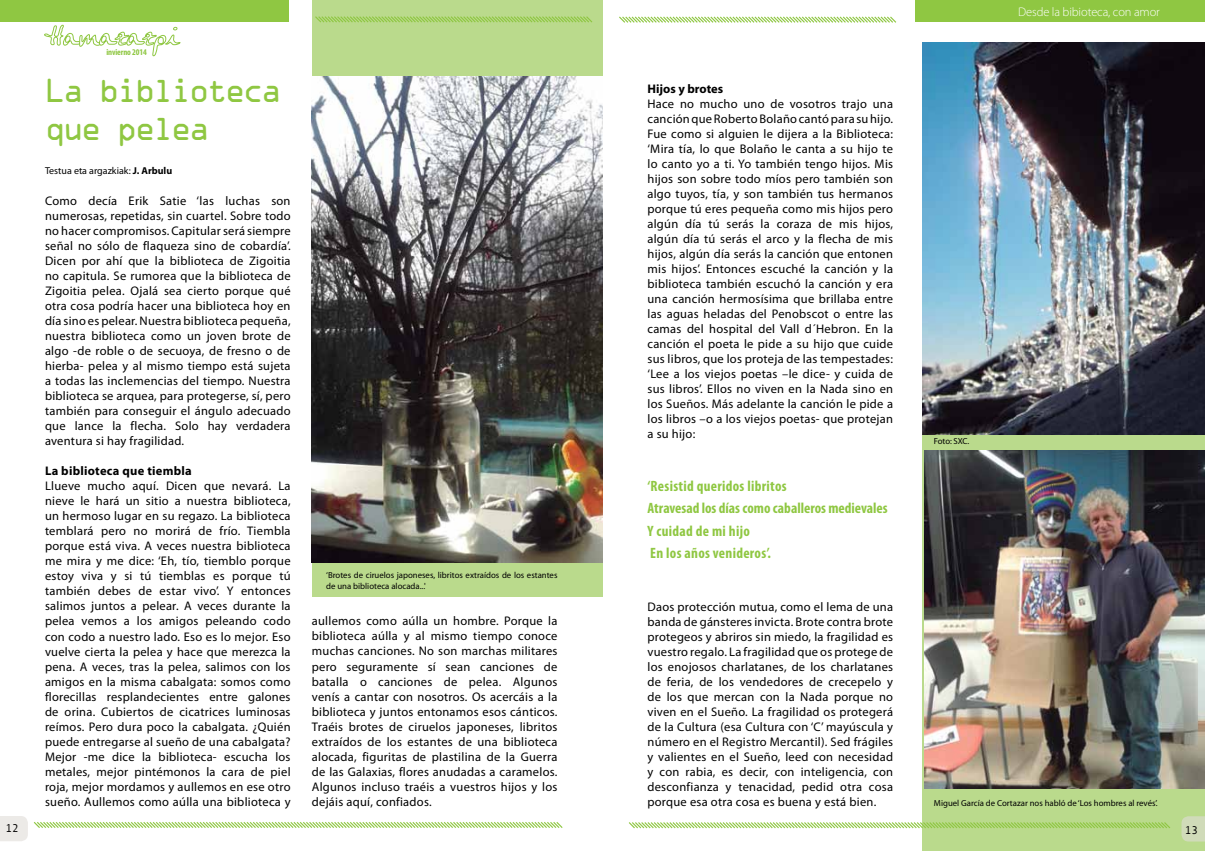
<style>
.page{position:relative;width:1205px;height:851px;background:#fff}
.page>*{position:absolute;margin:0;border:0;box-sizing:border-box;transform-origin:0 0}
.t1{font:30px/37.5px "OCRA Std";letter-spacing:-.12em;color:#8fc742}
.t2{font:700 condensed 15px/22.5px "Myriad Pro";letter-spacing:.02em;color:#8fc742}
.t3{font:12.5px/15px "Myriad Pro";letter-spacing:.02em;color:#000;text-align:justify}
.t4{font:300 12.5px "Myriad Pro";letter-spacing:-.01em;color:#fff}
.t5{font:700 12.5px "Myriad Pro";letter-spacing:.02em;color:#000}
.t6{font:700 12.5px "Myriad Pro";color:#000}
.t7{font:11.25px "Monotypecom";color:#000}
.t8{font:10px "Myriad Pro";color:#000}
.t9{font:8.75px/10.5px "Myriad Pro";color:#000}
.t10{font:700 condensed 8.75px "Myriad Pro";letter-spacing:-.01em;color:#8fc742}
.s1{font-weight:700}
</style>
<div class="page">
<div style="left:312px;top:0;width:290px;height:596px;background:#bada8c"></div>
<div style="left:922px;top:45px;width:283px;height:805px;background:#bada8c"></div>
<div style="left:0;top:0;width:289px;height:22px;background:#8fc742"></div>
<svg style="left:315px;top:16px;width:278px;height:7px"></svg>
<div style="left:915px;top:0;width:290px;height:22px;background:#8fc742"></div>
<svg style="left:1181px;top:816px;width:24px;height:25px"></svg>
<svg style="left:619px;top:16px;width:278px;height:7px"></svg>
<svg style="left:628px;top:822px;width:542px;height:7px"></svg>
<svg style="left:0;top:816px;width:563px;height:25px"></svg>
<svg style="left:44px;top:25px;width:136px;height:31px"></svg>
<img style="left:312px;top:76px;width:290px;height:486px">
<img style="left:924px;top:450px;width:281px;height:338px">
<img style="left:922px;top:42px;width:283px;height:392px">
<p class="t10" style="left:106px;top:46px;width:42px">invierno 2014</p>
<h1 class="t1" style="left:44px;top:75px;width:239px">La biblioteca que pelea</h1>
<p class="t8" style="left:45px;top:165px;width:129px">Testua eta argazkiak: <span class="s1">J. Arbulu</span></p>
<p class="t3" style="left:45px;top:193px;width:247px">Como decía Erik Satie ‘las luchas son numerosas, repetidas, sin cuartel. Sobre todo no hacer compromisos. Capitular será siempre señal no sólo de flaqueza sino de cobardía’.<br>Dicen por ahí que la biblioteca de Zigoitia no capitula. Se rumorea que la biblioteca de Zigoitia pelea. Ojalá sea cierto porque qué otra cosa podría hacer una biblioteca hoy en día sino es pelear. Nuestra biblioteca pequeña, nuestra biblioteca como un joven brote de algo -de roble o de secuoya, de fresno o de hierba- pelea y al mismo tiempo está sujeta a todas las inclemencias del tiempo. Nuestra biblioteca se arquea, para protegerse, sí, pero también para conseguir el ángulo adecuado que lance la flecha. Solo hay verdadera aventura si hay fragilidad.</p>
<p class="t5" style="left:45px;top:463px;width:148px">La biblioteca que tiembla</p>
<p class="t3" style="left:45px;top:478px;width:247px">Llueve mucho aquí. Dicen que nevará. La nieve le hará un sitio a nuestra biblioteca, un hermoso lugar en su regazo. La biblioteca temblará pero no morirá de frío. Tiembla porque está viva. A veces nuestra biblioteca me mira y me dice: ‘Eh, tío, tiemblo porque estoy viva y si tú tiemblas es porque tú también debes de estar vivo’. Y entonces salimos juntos a pelear. A veces durante la pelea vemos a los amigos peleando codo con codo a nuestro lado. Eso es lo mejor. Eso vuelve cierta la pelea y hace que merezca la pena. A veces, tras la pelea, salimos con los amigos en la misma cabalgata: somos como florecillas resplandecientes entre galones de orina. Cubiertos de cicatrices luminosas reímos. Pero dura poco la cabalgata. ¿Quién puede entregarse al sueño de una cabalgata?<br>Mejor -me dice la biblioteca- escucha los metales, mejor pintémonos la cara de piel roja, mejor mordamos y aullemos en ese otro sueño. Aullemos como aúlla una biblioteca y</p>
<p class="t9" style="left:326px;top:570px;width:233px">‘Brotes de ciruelos japoneses, libritos extraídos de los estantes de una biblioteca alocada...'</p>
<p class="t3" style="left:312px;top:613px;width:247px">aullemos como aúlla un hombre. Porque la biblioteca aúlla y al mismo tiempo conoce muchas canciones. No son marchas militares pero seguramente sí sean canciones de batalla o canciones de pelea. Algunos venís a cantar con nosotros. Os acercáis a la biblioteca y juntos entonamos esos cánticos.<br>Traéis brotes de ciruelos japoneses, libritos extraídos de los estantes de una biblioteca alocada, figuritas de plastilina de la Guerra de las Galaxias, flores anudadas a caramelos.<br>Algunos incluso traéis a vuestros hijos y los dejáis aquí, confiados.</p>
<p class="t6" style="left:647px;top:80px;width:77px">Hijos y brotes</p>
<p class="t3" style="left:647px;top:96px;width:247px">Hace no mucho uno de vosotros trajo una canción que Roberto Bolaño cantó para su hijo.<br>Fue como si alguien le dijera a la Biblioteca: ‘Mira tía, lo que Bolaño le canta a su hijo te lo canto yo a ti. Yo también tengo hijos. Mis hijos son sobre todo míos pero también son algo tuyos, tía, y son también tus hermanos porque tú eres pequeña como mis hijos pero algún día tú serás la coraza de mis hijos, algún día tú serás el arco y la flecha de mis hijos, algún día serás la canción que entonen mis hijos’. Entonces escuché la canción y la biblioteca también escuchó la canción y era una canción hermosísima que brillaba entre las aguas heladas del Penobscot o entre las camas del hospital del Vall d´Hebron. En la canción el poeta le pide a su hijo que cuide sus libros, que los proteja de las tempestades: ‘Lee a los viejos poetas –le dice- y cuida de sus libros’. Ellos no viven en la Nada sino en los Sueños. Más adelante la canción le pide a los libros –o a los viejos poetas- que protejan a su hijo:</p>
<p class="t2" style="left:647px;top:474px;width:242px">‘Resistid queridos libritos<br>Atravesad los días como caballeros medievales<br>Y cuidad de mi hijo<br>En los años venideros’.</p>
<p class="t3" style="left:647px;top:598px;width:247px">Daos protección mutua, como el lema de una banda de gánsteres invicta. Brote contra brote protegeos y abriros sin miedo, la fragilidad es vuestro regalo. La fragilidad que os protege de los enojosos charlatanes, de los charlatanes de feria, de los vendedores de crecepelo y de los que mercan con la Nada porque no viven en el Sueño. La fragilidad os protegerá de la Cultura (esa Cultura con ‘C’ mayúscula y número en el Registro Mercantil). Sed frágiles y valientes en el Sueño, leed con necesidad y con rabia, es decir, con inteligencia, con desconfianza y tenacidad, pedid otra cosa porque esa otra cosa es buena y está bien.</p>
<p class="t4" style="left:1018px;top:4px;width:143px">Desde la bibioteca, con amor</p>
<p class="t9" style="left:934px;top:435px;width:37px">Foto: SXC.</p>
<p class="t9" style="left:934px;top:797px;width:225px">Miguel García de Cortazar nos habló de ‘Los hombres al revés’.</p>
<p class="t7" style="left:6px;top:822px;width:15px">12</p>
<p class="t7" style="left:1184px;top:823px;width:15px">13</p>
</div>
